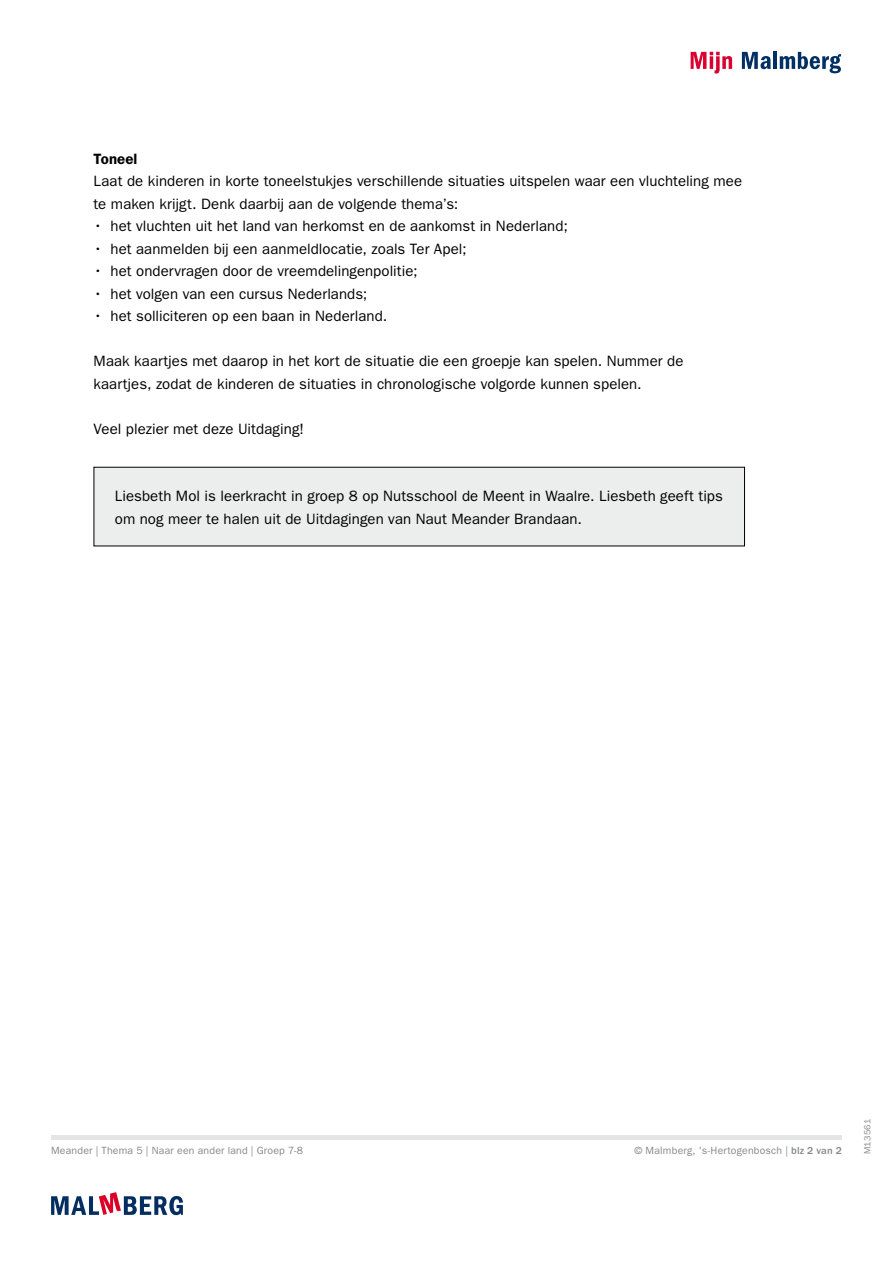
<style>
.page{position:relative;width:893px;height:1263px;background:#fff}
.page>*{position:absolute;margin:0;border:0;box-sizing:border-box;transform-origin:0 0}
.t1{font:15px/22.5px "ITC Franklin Gothic Std";letter-spacing:.005em;color:#000}
.t2{font:600 15px "ITC Franklin Gothic Std";letter-spacing:.005em;color:#000}
.t3{font:10.5px "ITC Franklin Gothic Std";letter-spacing:.02em;color:#87888a}
.t4{font:9px "ITC Franklin Gothic Std";letter-spacing:.015em;color:#87888a}
.s1{font-weight:500}
</style>
<div class="page">
<svg style="left:51px;top:1192px;width:132px;height:23px"></svg>
<svg style="left:691px;top:52px;width:41px;height:22px"></svg>
<svg style="left:742px;top:52px;width:29px;height:17px"></svg>
<hr style="left:773px;top:52px;width:4px;height:17px;background:#003063">
<svg style="left:780px;top:52px;width:61px;height:21px"></svg>
<div style="left:94px;top:467px;width:650px;height:79px;background:#eceded"></div>
<div style="left:51px;top:1135px;width:791px;height:5px;background:#e3e4e4"></div>
<p class="t2" style="left:94px;top:150px;width:45px">Toneel</p>
<p class="t1" style="left:94px;top:170px;width:650px">Laat de kinderen in korte toneelstukjes verschillende situaties uitspelen waar een vluchteling mee te maken krijgt. Denk daarbij aan de volgende thema’s:</p>
<p class="t1" style="left:94px;top:215px;width:476px">• het vluchten uit het land van herkomst en de aankomst in Nederland;</p>
<p class="t1" style="left:94px;top:238px;width:375px">• het aanmelden bij een aanmeldlocatie, zoals Ter Apel;</p>
<p class="t1" style="left:94px;top:260px;width:326px">• het ondervragen door de vreemdelingenpolitie;</p>
<p class="t1" style="left:94px;top:283px;width:275px">• het volgen van een cursus Nederlands;</p>
<p class="t1" style="left:94px;top:305px;width:295px">• het solliciteren op een baan in Nederland.</p>
<p class="t1" style="left:94px;top:350px;width:591px">Maak kaartjes met daarop in het kort de situatie die een groepje kan spelen. Nummer de kaartjes, zodat de kinderen de situaties in chronologische volgorde kunnen spelen.</p>
<p class="t1" style="left:94px;top:418px;width:212px">Veel plezier met deze Uitdaging!</p>
<p class="t1" style="left:115px;top:485px;width:610px">Liesbeth Mol is leerkracht in groep 8 op Nutsschool de Meent in Waalre. Liesbeth geeft tips om nog meer te halen uit de Uitdagingen van Naut Meander Brandaan.</p>
<p class="t3" style="left:51px;top:1144px;width:254px">Meander | Thema 5 | Naar een ander land | Groep 7-8</p>
<p class="t3" style="left:634px;top:1144px;width:209px">© Malmberg, 's-Hertogenbosch | <span class="s1">blz 2 van 2</span></p>
<p class="t4" style="left:862px;top:1154px;width:37px;rotate:-90deg">M13561</p>
</div>
